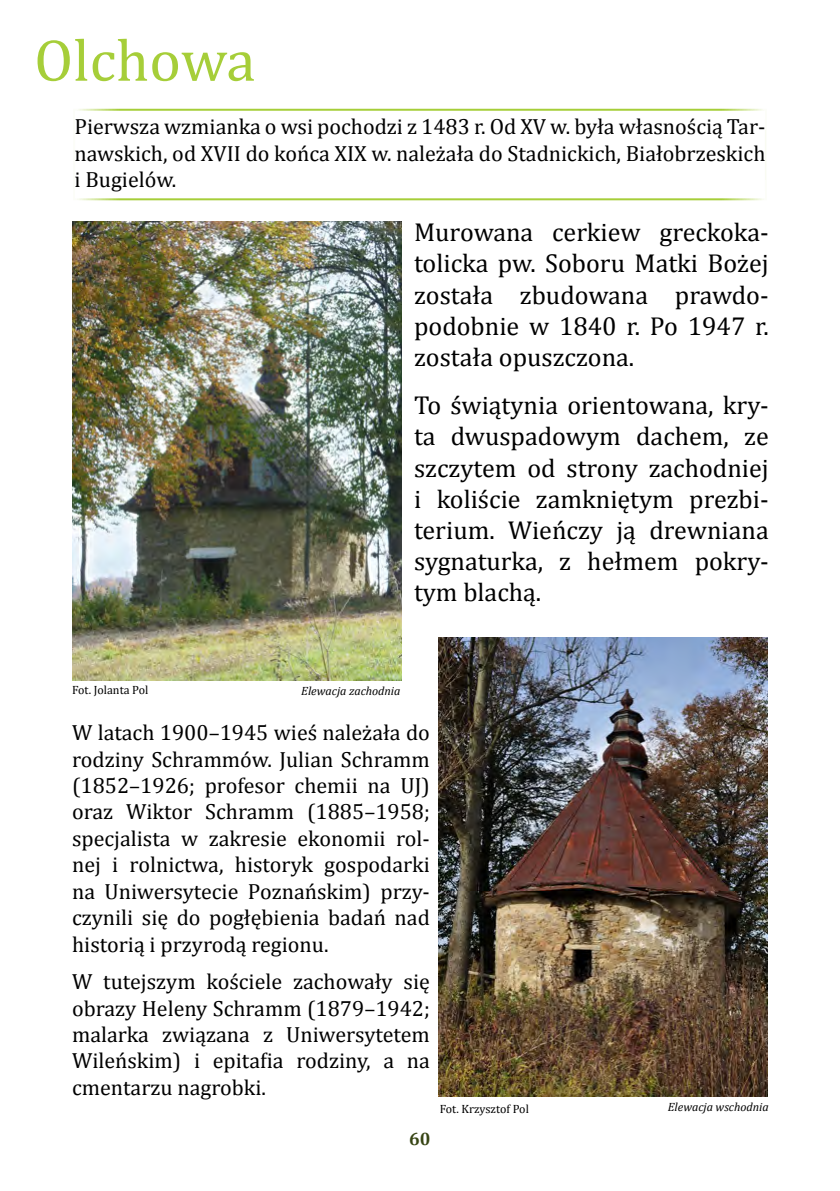
<style>
.page{position:relative;width:840px;height:1191px;background:#fff}
.page>*{position:absolute;margin:0;border:0;box-sizing:border-box;transform-origin:0 0}
.t1{font:60px "Cambria";color:#a6ce39}
.t2{font:26px/31.2px "Cambria";color:#000;text-align:justify}
.t3{font:22px/26.4px "Cambria";color:#000;text-align:justify}
.t4{font:700 18px "Cambria";color:#374514}
.t5{font:italic 12px "Cambria";color:#000}
.t6{font:12px "Cambria";color:#000}
</style>
<div class="page">
<img style="left:438px;top:637px;width:329px;height:459px">
<img style="left:72px;top:221px;width:329px;height:459px">
<div style="left:73px;top:109px;width:693px;height:91px;border:2px solid #a6ce39"></div>
<h1 class="t1" style="left:34px;top:25px;width:223px">Olchowa</h1>
<p class="t3" style="left:74px;top:113px;width:692px">Pierwsza wzmianka o wsi pochodzi z 1483 r. Od XV w. była własnością Tar&shy;nawskich, od XVII do końca XIX w. należała do Stadnickich, Białobrzeskich i Bugielów.</p>
<p class="t2" style="left:414px;top:216px;width:356px">Murowana cerkiew greckoka&shy;tolicka pw. Soboru Matki Bożej została zbudowana prawdo&shy;podobnie w 1840 r. Po 1947 r. została opuszczona.</p>
<p class="t2" style="left:414px;top:389px;width:356px">To świątynia orientowana, kry&shy;ta dwuspadowym dachem, ze szczytem od strony zachodniej i koliście zamkniętym prezbi&shy;terium. Wieńczy ją drewniana sygnaturka, z hełmem pokry&shy;tym blachą.</p>
<p class="t6" style="left:72px;top:683px;width:78px">Fot. Jolanta Pol</p>
<p class="t5" style="left:301px;top:682px;width:101px">Elewacja zachodnia</p>
<p class="t3" style="left:72px;top:719px;width:359px">W latach 1900–1945 wieś należała do rodziny Schrammów. Julian Schramm (1852–1926; profesor chemii na UJ) oraz Wiktor Schramm (1885–1958; specjalista w zakresie ekonomii rol&shy;nej i rolnictwa, historyk gospodarki na Uniwersytecie Poznańskim) przy&shy;czynili się do pogłębienia badań nad historią i przyrodą regionu.</p>
<p class="t3" style="left:72px;top:968px;width:359px">W tutejszym kościele zachowały się obrazy Heleny Schramm (1879–1942; malarka związana z Uniwersytetem Wileńskim) i epitafia rodziny, a na cmentarzu nagrobki.</p>
<p class="t4" style="left:409px;top:1126px;width:23px">60</p>
<p class="t6" style="left:439px;top:1101px;width:90px">Fot. Krzysztof Pol</p>
<p class="t5" style="left:667px;top:1098px;width:102px">Elewacja wschodnia</p>
</div>
